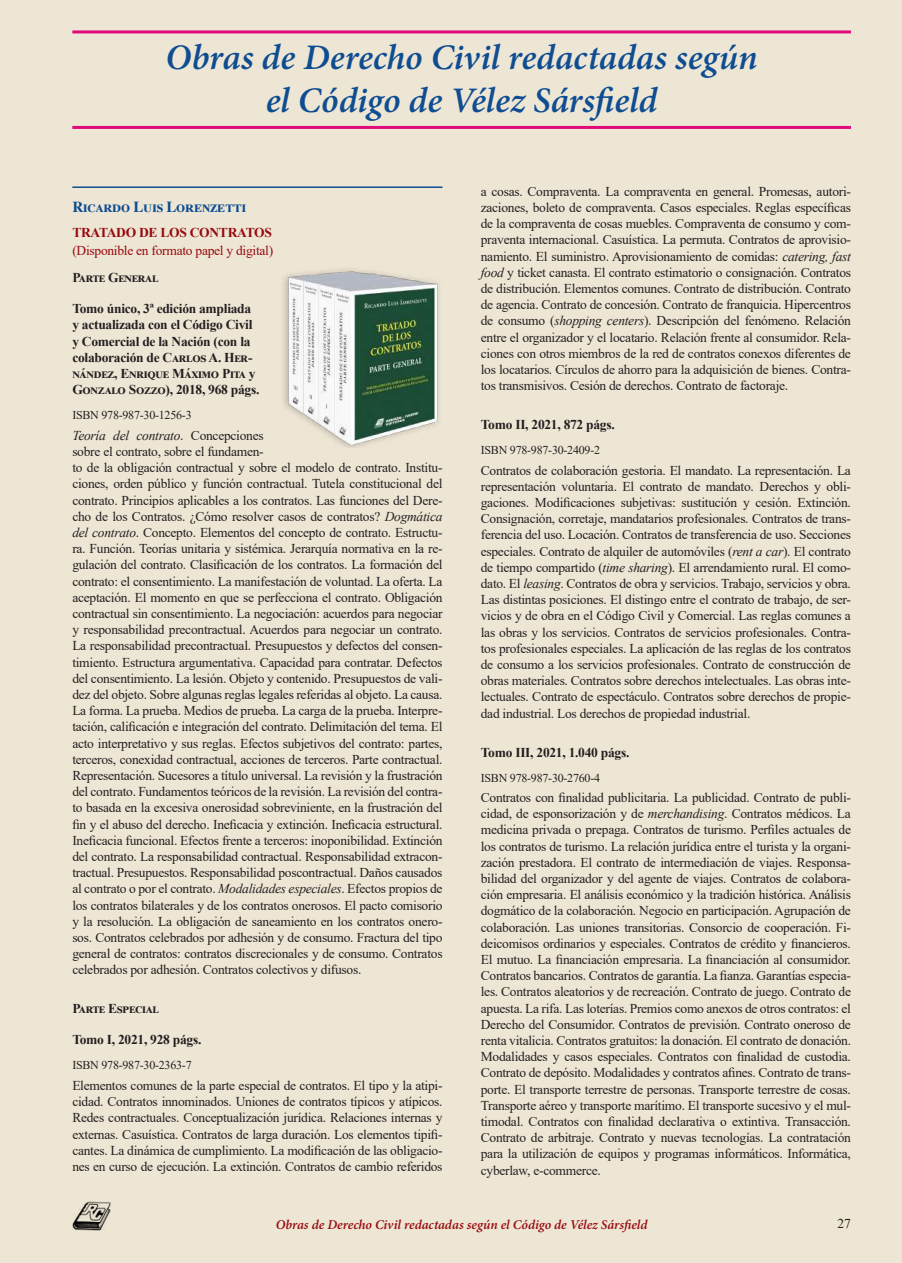
<style>
.page{position:relative;width:902px;height:1263px;background:#fff}
.page>*{position:absolute;margin:0;border:0;box-sizing:border-box;transform-origin:0 0}
.t1{font:italic 600 36px/43.2px "Minion Pro";letter-spacing:-.005em;color:#0f4d91;text-align:center}
.t2{font:15px "Greco Old Style S Si Bold Small Caps";letter-spacing:-.02em;color:#0f4d91}
.t3{font:13.5px/16.2px "Times New Roman";letter-spacing:-.02em;color:#231f20;text-align:justify}
.t4{font:700 13.5px/16.2px "Times New Roman";letter-spacing:-.02em;color:#231f20}
.t5{font:italic 600 13.5px "Minion Pro";letter-spacing:-.005em;color:#960a0e}
.t6{font:13.5px "Times New Roman";letter-spacing:-.02em;color:#960a0e}
.t7{font:700 13.5px "Times New Roman";letter-spacing:.005em;color:#231f20}
.t8{font:700 13.5px "Times New Roman";letter-spacing:-.02em;color:#960a0e}
.t9{font:12px "Times New Roman";letter-spacing:-.02em;color:#231f20}
.s1{font-style:italic}
</style>
<div class="page">
<div style="left:34px;top:0;width:867px;height:1263px;background:#eee6d5"></div>
<div style="left:0;top:0;width:34px;height:1263px;background:#eee6d5"></div>
<img style="left:72px;top:1201px;width:39px;height:29px">
<hr style="left:72px;top:30px;width:778px;height:3px;background:#e10a7c">
<hr style="left:72px;top:126px;width:778px;height:3px;background:#e10a7c">
<hr style="left:72px;top:186px;width:370px;height:2px;background:#0f4d91">
<img style="left:281px;top:268px;width:161px;height:179px">
<h1 class="t1" style="left:166px;top:35px;width:593px">Obras de Derecho Civil redactadas según el Código de Vélez Sársfield</h1>
<p class="t2" style="left:72px;top:198px;width:175px">Ricardo Luis Lorenzetti</p>
<p class="t8" style="left:72px;top:223px;width:201px">TRATADO DE LOS CONTRATOS</p>
<p class="t6" style="left:72px;top:241px;width:202px">(Disponible en formato papel y digital)</p>
<p class="t7" style="left:72px;top:268px;width:85px">Parte General</p>
<p class="t4" style="left:72px;top:300px;width:188px">Tomo único, 3ª edición ampliada y actualizada con el Código Civil y Comercial de la Nación (con la colaboración de Carlos A. Her&shy;nández, Enrique Máximo Pita y<br>Gonzalo Sozzo), 2018, 968 págs.</p>
<p class="t9" style="left:72px;top:407px;width:121px">ISBN 978-987-30-1256-3</p>
<p class="t3" style="left:72px;top:427px;width:372px;text-align:left"><span class="s1">Teoría del contrato</span>. Concepciones<br>sobre el contrato, sobre el fundamen-<br>to de la obligación contractual y sobre el modelo de contrato. Institu&shy;ciones, orden público y función contractual. Tutela constitucional del contrato. Principios aplicables a los contratos. Las funciones del Dere&shy;cho de los Contratos. ¿Cómo resolver casos de contratos? <span class="s1">Dogmática del contrato</span>. Concepto. Elementos del concepto de contrato. Estructu&shy;ra. Función. Teorías unitaria y sistémica. Jerarquía normativa en la re&shy;gulación del contrato. Clasificación de los contratos. La formación del contrato: el consentimiento. La manifestación de voluntad. La oferta. La aceptación. El momento en que se perfecciona el contrato. Obligación contractual sin consentimiento. La negociación: acuerdos para negociar y responsabilidad precontractual. Acuerdos para negociar un contrato.<br>La responsabilidad precontractual. Presupuestos y defectos del consen&shy;timiento. Estructura argumentativa. Capacidad para contratar. Defectos del consentimiento. La lesión. Objeto y contenido. Presupuestos de vali&shy;dez del objeto. Sobre algunas reglas legales referidas al objeto. La causa.<br>La forma. La prueba. Medios de prueba. La carga de la prueba. Interpre&shy;tación, calificación e integración del contrato. Delimitación del tema. El acto interpretativo y sus reglas. Efectos subjetivos del contrato: partes, terceros, conexidad contractual, acciones de terceros. Parte contractual.<br>Representación. Sucesores a título universal. La revisión y la frustración del contrato. Fundamentos teóricos de la revisión. La revisión del contra&shy;to basada en la excesiva onerosidad sobreviniente, en la frustración del fin y el abuso del derecho. Ineficacia y extinción. Ineficacia estructural.<br>Ineficacia funcional. Efectos frente a terceros: inoponibilidad. Extinción del contrato. La responsabilidad contractual. Responsabilidad extracon&shy;tractual. Presupuestos. Responsabilidad poscontractual. Daños causados al contrato o por el contrato. <span class="s1">Modalidades especiales</span>. Efectos propios de los contratos bilaterales y de los contratos onerosos. El pacto comisorio y la resolución. La obligación de saneamiento en los contratos onero&shy;sos. Contratos celebrados por adhesión y de consumo. Fractura del tipo general de contratos: contratos discrecionales y de consumo. Contratos celebrados por adhesión. Contratos colectivos y difusos.</p>
<p class="t7" style="left:72px;top:999px;width:85px">Parte Especial</p>
<p class="t4" style="left:72px;top:1031px;width:130px">Tomo I, 2021, 928 págs.</p>
<p class="t9" style="left:72px;top:1057px;width:121px">ISBN 978-987-30-2363-7</p>
<p class="t3" style="left:72px;top:1077px;width:372px">Elementos comunes de la parte especial de contratos. El tipo y la atipi&shy;cidad. Contratos innominados. Uniones de contratos típicos y atípicos.<br>Redes contractuales. Conceptualización jurídica. Relaciones internas y externas. Casuística. Contratos de larga duración. Los elementos tipifi&shy;cantes. La dinámica de cumplimiento. La modificación de las obligacio&shy;nes en curso de ejecución. La extinción. Contratos de cambio referidos</p>
<p class="t3" style="left:480px;top:183px;width:372px">a cosas. Compraventa. La compraventa en general. Promesas, autori&shy;zaciones, boleto de compraventa. Casos especiales. Reglas específicas de la compraventa de cosas muebles. Compraventa de consumo y com&shy;praventa internacional. Casuística. La permuta. Contratos de aprovisio&shy;namiento. El suministro. Aprovisionamiento de comidas: <span class="s1">catering, fast food</span> y ticket canasta. El contrato estimatorio o consignación. Contratos de distribución. Elementos comunes. Contrato de distribución. Contrato de agencia. Contrato de concesión. Contrato de franquicia. Hipercentros de consumo (<span class="s1">shopping centers</span>). Descripción del fenómeno. Relación entre el organizador y el locatario. Relación frente al consumidor. Rela&shy;ciones con otros miembros de la red de contratos conexos diferentes de los locatarios. Círculos de ahorro para la adquisición de bienes. Contra&shy;tos transmisivos. Cesión de derechos. Contrato de factoraje.</p>
<p class="t4" style="left:480px;top:416px;width:135px">Tomo II, 2021, 872 págs.</p>
<p class="t9" style="left:480px;top:442px;width:121px">ISBN 978-987-30-2409-2</p>
<p class="t3" style="left:480px;top:462px;width:372px">Contratos de colaboración gestoria. El mandato. La representación. La representación voluntaria. El contrato de mandato. Derechos y obli&shy;gaciones. Modificaciones subjetivas: sustitución y cesión. Extinción.<br>Consignación, corretaje, mandatarios profesionales. Contratos de trans&shy;ferencia del uso. Locación. Contratos de transferencia de uso. Secciones especiales. Contrato de alquiler de automóviles (<span class="s1">rent a car</span>). El contrato de tiempo compartido (<span class="s1">time sharing</span>). El arrendamiento rural. El como&shy;dato. El <span class="s1">leasing</span>. Contratos de obra y servicios. Trabajo, servicios y obra.<br>Las distintas posiciones. El distingo entre el contrato de trabajo, de ser&shy;vicios y de obra en el Código Civil y Comercial. Las reglas comunes a las obras y los servicios. Contratos de servicios profesionales. Contra&shy;tos profesionales especiales. La aplicación de las reglas de los contratos de consumo a los servicios profesionales. Contrato de construcción de obras materiales. Contratos sobre derechos intelectuales. Las obras inte&shy;lectuales. Contrato de espectáculo. Contratos sobre derechos de propie&shy;dad industrial. Los derechos de propiedad industrial.</p>
<p class="t4" style="left:480px;top:743px;width:150px">Tomo III, 2021, 1.040 págs.</p>
<p class="t9" style="left:480px;top:769px;width:121px">ISBN 978-987-30-2760-4</p>
<p class="t3" style="left:480px;top:789px;width:372px">Contratos con finalidad publicitaria. La publicidad. Contrato de publi&shy;cidad, de esponsorización y de <span class="s1">merchandising</span>. Contratos médicos. La medicina privada o prepaga. Contratos de turismo. Perfiles actuales de los contratos de turismo. La relación jurídica entre el turista y la organi&shy;zación prestadora. El contrato de intermediación de viajes. Responsa&shy;bilidad del organizador y del agente de viajes. Contratos de colabora&shy;ción empresaria. El análisis económico y la tradición histórica. Análisis dogmático de la colaboración. Negocio en participación. Agrupación de colaboración. Las uniones transitorias. Consorcio de cooperación. Fi&shy;deicomisos ordinarios y especiales. Contratos de crédito y financieros.<br>El mutuo. La financiación empresaria. La financiación al consumidor.<br>Contratos bancarios. Contratos de garantía. La fianza. Garantías especia&shy;les. Contratos aleatorios y de recreación. Contrato de juego. Contrato de apuesta. La rifa. Las loterías. Premios como anexos de otros contratos: el Derecho del Consumidor. Contratos de previsión. Contrato oneroso de renta vitalicia. Contratos gratuitos: la donación. El contrato de donación.<br>Modalidades y casos especiales. Contratos con finalidad de custodia.<br>Contrato de depósito. Modalidades y contratos afines. Contrato de trans&shy;porte. El transporte terrestre de personas. Transporte terrestre de cosas.<br>Transporte aéreo y transporte marítimo. El transporte sucesivo y el mul&shy;timodal. Contratos con finalidad declarativa o extintiva. Transacción.<br>Contrato de arbitraje. Contrato y nuevas tecnologías. La contratación para la utilización de equipos y programas informáticos. Informática, cyberlaw, e-commerce.</p>
<p class="t5" style="left:276px;top:1216px;width:373px">Obras de Derecho Civil redactadas según el Código de Vélez Sársfield</p>
<p class="t3" style="left:837px;top:1215px;width:15px">27</p>
</div>
